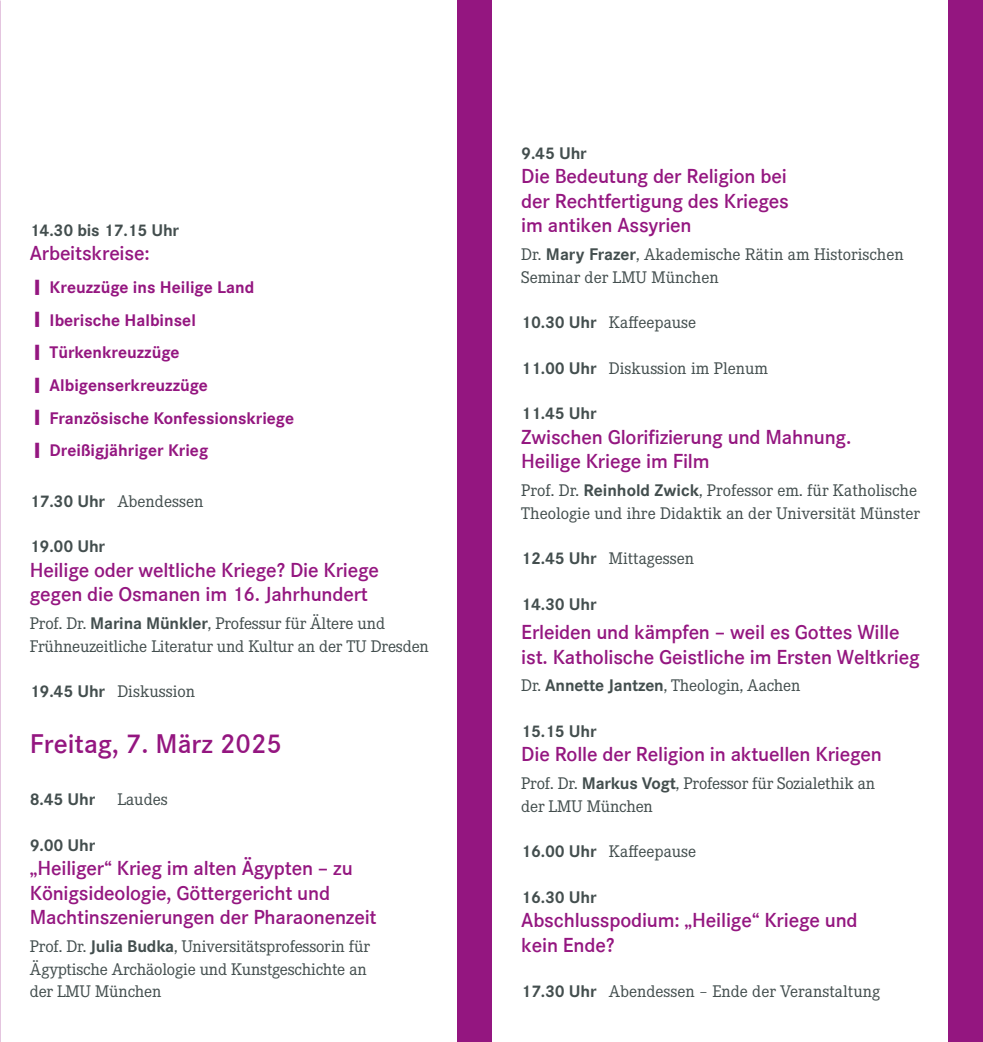
<style>
.page{position:relative;width:983px;height:1042px;background:#fff}
.page>*{position:absolute;margin:0;border:0;box-sizing:border-box;transform-origin:0 0}
.t1{font:600 28px "Corporate S";color:#941680}
.t2{font:600 21px/24.5px "Corporate S";letter-spacing:-.01em;color:#941680}
.t3{font:17.5px/22.8px "Corporate E";color:#434e4e}
.t4{font:700 17.5px "Corporate S";color:#941680}
.t5{font:700 17.5px "Corporate S";letter-spacing:-.01em;color:#434e4e}
.s1{font-family:"Corporate S";font-weight:700}
</style>
<div class="page">
<div style="left:456px;top:0;width:35px;height:1042px;background:#941680"></div>
<div style="left:947px;top:0;width:35px;height:1042px;background:#941680"></div>
<p class="t5" style="left:30px;top:218px;width:151px">14.30 bis 17.15 Uhr</p>
<p class="t2" style="left:30px;top:240px;width:121px">Arbeitskreise:</p>
<p class="t4" style="left:35px;top:275px;width:221px">■ Kreuzzüge ins Heilige Land</p>
<p class="t4" style="left:35px;top:308px;width:163px">■ Iberische Halbinsel</p>
<p class="t4" style="left:35px;top:340px;width:146px">■ Türkenkreuzzüge</p>
<p class="t4" style="left:35px;top:373px;width:175px">■ Albigenserkreuzzüge</p>
<p class="t4" style="left:35px;top:406px;width:261px">■ Französische Konfessionskriege</p>
<p class="t4" style="left:35px;top:438px;width:175px">■ Dreißigjähriger Krieg</p>
<p class="t3" style="left:30px;top:489px;width:175px"><span class="s1">17.30 Uhr</span> Abendessen</p>
<p class="t5" style="left:30px;top:534px;width:77px">19.00 Uhr</p>
<p class="t2" style="left:30px;top:557px;width:351px">Heilige oder weltliche Kriege? Die Kriege gegen die Osmanen im 16. Jahrhundert</p>
<p class="t3" style="left:30px;top:611px;width:400px">Prof. Dr. <span class="s1">Marina Münkler</span>, Professur für Ältere und<br>Frühneuzeitliche Literatur und Kultur an der TU Dresden</p>
<p class="t3" style="left:30px;top:680px;width:167px"><span class="s1">19.45 Uhr</span> Diskussion</p>
<h1 class="t1" style="left:30px;top:724px;width:254px">Freitag, 7. März 2025</h1>
<p class="t5" style="left:30px;top:787px;width:67px">8.45 Uhr</p>
<p class="t3" style="left:117px;top:787px;width:52px">Laudes</p>
<p class="t5" style="left:30px;top:832px;width:67px">9.00 Uhr</p>
<p class="t2" style="left:30px;top:855px;width:348px">„Heiliger“ Krieg im alten Ägypten – zu<br>Königsideologie, Göttergericht und<br>Machtinszenierungen der Pharaonenzeit</p>
<p class="t3" style="left:30px;top:934px;width:341px">Prof. Dr. <span class="s1">Julia Budka</span>, Universitätsprofessorin für<br>Ägyptische Archäologie und Kunstgeschichte an der LMU München</p>
<p class="t5" style="left:521px;top:141px;width:67px">9.45 Uhr</p>
<p class="t2" style="left:521px;top:163px;width:269px;text-align:justify">Die Bedeutung der Religion bei der Rechtfertigung des Krieges im antiken Assyrien</p>
<p class="t3" style="left:521px;top:242px;width:384px">Dr. <span class="s1">Mary Frazer</span>, Akademische Rätin am Historischen<br>Seminar der LMU München</p>
<p class="t3" style="left:521px;top:310px;width:176px"><span class="s1">10.30 Uhr</span> Kaffeepause</p>
<p class="t3" style="left:521px;top:356px;width:248px"><span class="s1">11.00 Uhr</span> Diskussion im Plenum</p>
<p class="t5" style="left:521px;top:401px;width:77px">11.45 Uhr</p>
<p class="t2" style="left:521px;top:424px;width:331px">Zwischen Glorifizierung und Mahnung.<br>Heilige Kriege im Film</p>
<p class="t3" style="left:521px;top:478px;width:400px">Prof. Dr. <span class="s1">Reinhold Zwick</span>, Professor em. für Katholische<br>Theologie und ihre Didaktik an der Universität Münster</p>
<p class="t3" style="left:521px;top:546px;width:174px"><span class="s1">12.45 Uhr</span> Mittagessen</p>
<p class="t5" style="left:521px;top:592px;width:77px">14.30 Uhr</p>
<p class="t2" style="left:521px;top:619px;width:400px">Erleiden und kämpfen – weil es Gottes Wille ist. Katholische Geistliche im Ersten Weltkrieg</p>
<p class="t3" style="left:521px;top:674px;width:281px">Dr. <span class="s1">Annette Jantzen</span>, Theologin, Aachen</p>
<p class="t5" style="left:521px;top:719px;width:77px">15.15 Uhr</p>
<p class="t2" style="left:521px;top:741px;width:362px">Die Rolle der Religion in aktuellen Kriegen</p>
<p class="t3" style="left:521px;top:771px;width:355px">Prof. Dr. <span class="s1">Markus Vogt</span>, Professor für Sozialethik an der LMU München</p>
<p class="t3" style="left:521px;top:840px;width:176px"><span class="s1">16.00 Uhr</span> Kaffeepause</p>
<p class="t5" style="left:521px;top:885px;width:77px">16.30 Uhr</p>
<p class="t2" style="left:521px;top:907px;width:338px">Abschlusspodium: „Heilige“ Kriege und kein Ende?</p>
<p class="t3" style="left:521px;top:980px;width:360px"><span class="s1">17.30 Uhr</span> Abendessen – Ende der Veranstaltung</p>
</div>
